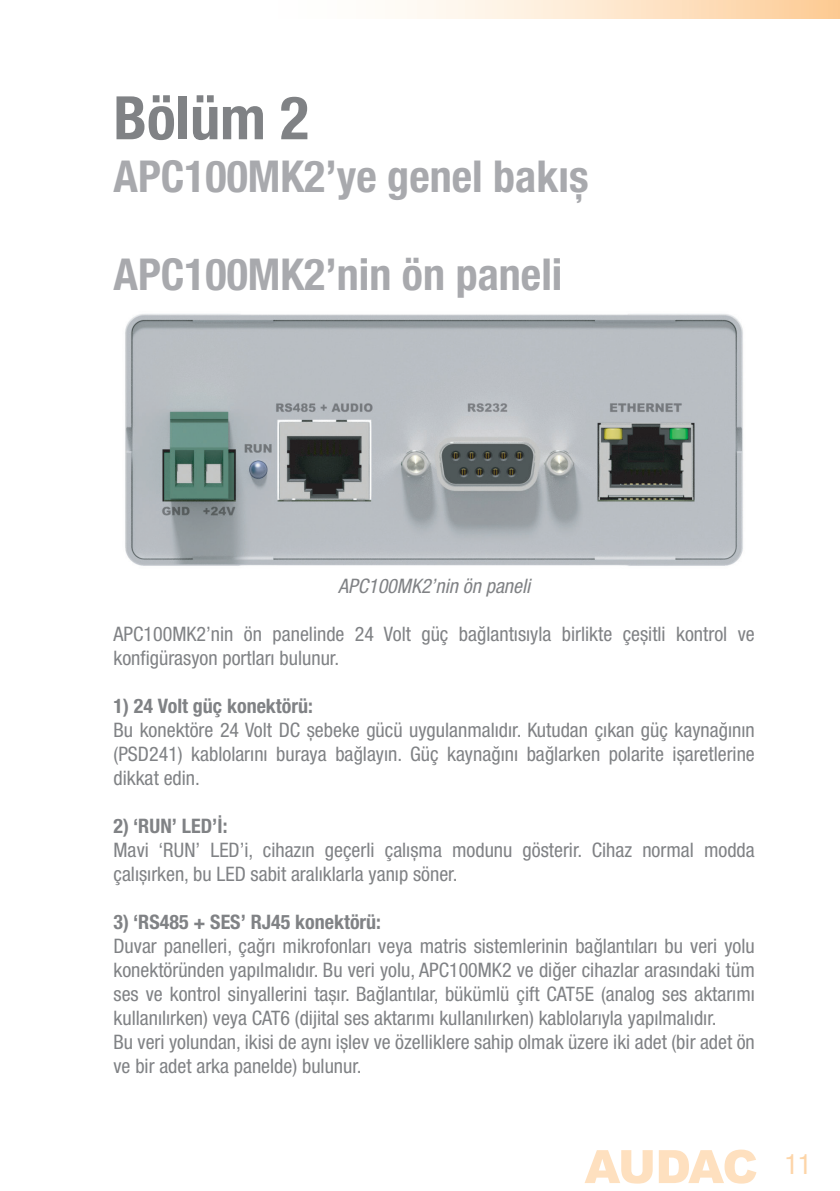
<style>
.page{position:relative;width:840px;height:1191px;background:#fff}
.page>*{position:absolute;margin:0;border:0;box-sizing:border-box;transform-origin:0 0}
.t1{font:700 condensed 60px "Helvetica Neue LT Pro";color:#808285}
.t2{font:700 condensed 44px "Helvetica Neue LT Pro";color:#a8a9ad}
.t3{font:condensed 28px "Helvetica Neue LT Pro";color:#fdd5a8}
.t4{font:condensed 20px/24px "Helvetica Neue LT Pro";color:#808285}
.t5{font:700 condensed 20px "Helvetica Neue LT Pro";color:#808285}
.t6{font:italic condensed 20px "Helvetica Neue LT Pro";color:#808285}
</style>
<div class="page">
<div style="left:246px;top:0;width:593px;height:18px;background:linear-gradient(to right,#fff,#fdd09e)"></div>
<svg style="left:584px;top:1150px;width:68px;height:33px"></svg>
<svg style="left:658px;top:1149px;width:98px;height:34px"></svg>
<img style="left:125px;top:314px;width:618px;height:252px">
<h1 class="t1" style="left:113px;top:82px;width:197px">Bölüm 2</h1>
<h2 class="t2" style="left:113px;top:150px;width:476px">APC100MK2’ye genel bakış</h2>
<h2 class="t2" style="left:113px;top:248px;width:450px">APC100MK2’nin ön paneli</h2>
<p class="t6" style="left:338px;top:574px;width:194px">APC100MK2’nin ön paneli</p>
<p class="t4" style="left:113px;top:621px;width:642px">APC100MK2’nin ön panelinde 24 Volt güç bağlantısıyla birlikte çeşitli kontrol ve konfigürasyon portları bulunur.</p>
<p class="t5" style="left:113px;top:693px;width:201px">1) 24 Volt güç konektörü:</p>
<p class="t4" style="left:113px;top:717px;width:642px;text-align:justify">Bu konektöre 24 Volt DC şebeke gücü uygulanmalıdır. Kutudan çıkan güç kaynağının (PSD241) kablolarını buraya bağlayın. Güç kaynağını bağlarken polarite işaretlerine dikkat edin.</p>
<p class="t5" style="left:113px;top:813px;width:115px">2) ‘RUN’ LED’İ:</p>
<p class="t4" style="left:113px;top:837px;width:642px">Mavi ‘RUN’ LED’i, cihazın geçerli çalışma modunu gösterir. Cihaz normal modda çalışırken, bu LED sabit aralıklarla yanıp söner.</p>
<p class="t5" style="left:113px;top:909px;width:269px">3) ‘RS485 + SES’ RJ45 konektörü:</p>
<p class="t4" style="left:113px;top:933px;width:642px">Duvar panelleri, çağrı mikrofonları veya matris sistemlerinin bağlantıları bu veri yolu konektöründen yapılmalıdır. Bu veri yolu, APC100MK2 ve diğer cihazlar arasındaki tüm ses ve kontrol sinyallerini taşır. Bağlantılar, bükümlü çift CAT5E (analog ses aktarımı kullanılırken) veya CAT6 (dijital ses aktarımı kullanılırken) kablolarıyla yapılmalıdır.<br>Bu veri yolundan, ikisi de aynı işlev ve özelliklere sahip olmak üzere iki adet (bir adet ön ve bir adet arka panelde) bulunur.</p>
<h3 class="t3" style="left:784px;top:1148px;width:28px">11</h3>
</div>
